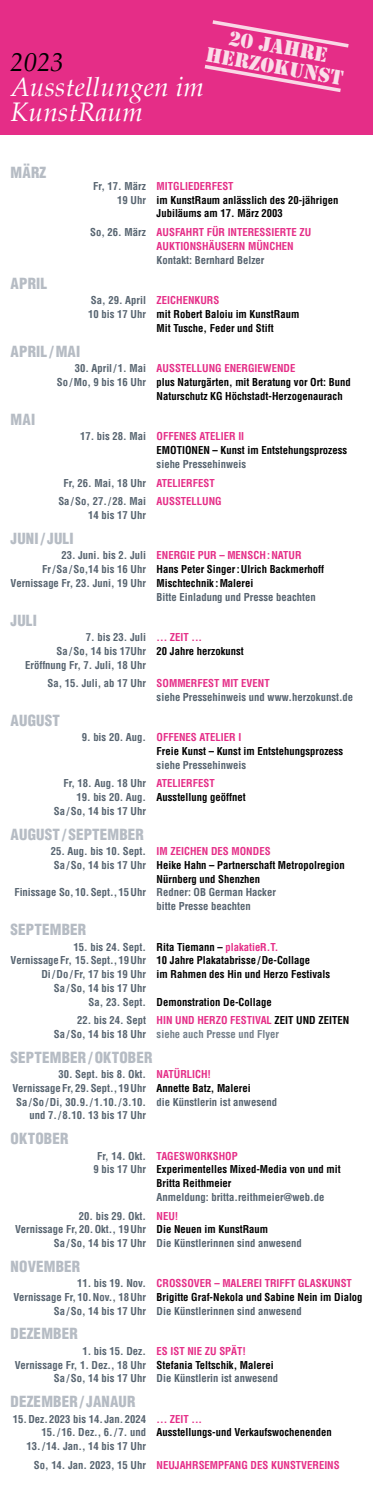
<style>
.page{position:relative;width:373px;height:1489px;background:#fff}
.page>*{position:absolute;margin:0;border:0;box-sizing:border-box;transform-origin:0 0}
.t1{font:italic 26.25px/25px "Palatino";letter-spacing:.01em;color:#fff}
.t2{font:italic 26.25px "Palatino";color:#000}
.t3{font:19.25px/20px "Stencil Std";color:#fadde9;text-align:center}
.t4{font:900 condensed 15px "Helvetica";letter-spacing:.01em;color:#b6bcc4}
.t5{font:700 condensed 10.62px/13.8px "Helvetica";color:#576470;text-align:right}
.t6{font:700 condensed 10.62px/13.8px "Helvetica";color:#000}
.t7{font:700 condensed 10.62px "Helvetica";color:#e52d87}
.t8{font:700 condensed 10.62px "Helvetica";color:#74808b}
.s1{color:#e52d87}
</style>
<div class="page">
<div style="left:0;top:0;width:372px;height:135px;background:#e52d87"></div>
<svg style="left:212px;top:20px;width:137px;height:28px"></svg>
<svg style="left:204px;top:64px;width:137px;height:28px"></svg>
<h2 class="t3" style="left:211px;top:25px;width:140px;rotate:10deg">20 Jahre herzokunst</h2>
<h1 class="t2" style="left:11px;top:41px;width:55px">2023</h1>
<h1 class="t1" style="left:11px;top:75px;width:194px">Ausstellungen im<br>KunstRaum</h1>
<h3 class="t4" style="left:11px;top:163px;width:37px">MÄRZ</h3>
<h3 class="t4" style="left:11px;top:274px;width:38px">APRIL</h3>
<p class="t5" style="left:93px;top:179px;width:54px">Fr, 17. März<br>19 Uhr</p>
<p class="t5" style="left:90px;top:225px;width:57px">So, 26. März</p>
<p class="t7" style="left:156px;top:179px;width:38px">Mitgliederfes</p>
<p class="t7" style="left:228px;top:179px;width:7px">t</p>
<p class="t6" style="left:156px;top:193px;width:183px">im KunstRaum anlässlich des 20-jährigen<br>Jubiläums am 17. März 2003</p>
<p class="t7" style="left:156px;top:226px;width:13px">Ausfahr</p>
<p class="t7" style="left:198px;top:226px;width:51px">t für Interess</p>
<p class="t7" style="left:271px;top:226px;width:35px">ierte zu</p>
<p class="t7" style="left:156px;top:239px;width:65px">Auktionshäuser</p>
<p class="t7" style="left:238px;top:239px;width:56px">n München</p>
<p class="t5" style="left:156px;top:253px;width:109px">Kontakt: Bernhard Belzer</p>
<p class="t5" style="left:88px;top:293px;width:59px;text-align:left">Sa, 29. April<br>10 bis 17 Uhr</p>
<p class="t7" style="left:156px;top:294px;width:45px">Zeichenkurs</p>
<p class="t6" style="left:156px;top:307px;width:144px">mit Robert Baloiu im KunstRaum<br>Mit Tusche, Feder und Stift</p>
<h3 class="t4" style="left:11px;top:342px;width:71px">APRIL /MAI</h3>
<p class="t5" style="left:57px;top:361px;width:90px">30. April/1. Mai<br>So /Mo, 9 bis 16 Uhr</p>
<p class="t7" style="left:156px;top:362px;width:36px">Ausstellu</p>
<p class="t7" style="left:208px;top:362px;width:56px">ng Energiewe</p>
<p class="t7" style="left:276px;top:362px;width:13px">nde</p>
<p class="t6" style="left:156px;top:375px;width:195px">plus Naturgärten, mit Beratung vor Ort: Bund<br>Naturschutz KG Höchstadt-Herzogenaurach</p>
<h3 class="t4" style="left:11px;top:410px;width:24px">MAI</h3>
<p class="t5" style="left:80px;top:429px;width:67px">17. bis 28. Mai</p>
<p class="t5" style="left:58px;top:473px;width:89px;line-height:18.8px;text-align:center">Fr, 26. Mai, 18 Uhr<br>Sa/So, 27./28. Mai</p>
<p class="t5" style="left:88px;top:508px;width:59px">14 bis 17 Uhr</p>
<p class="t7" style="left:156px;top:430px;width:85px">offenes atelier II</p>
<p class="t6" style="left:156px;top:443px;width:192px">Emotionen – Kunst im Entstehungsprozess</p>
<p class="t5" style="left:156px;top:457px;width:91px">siehe Pressehinweis</p>
<p class="t7" style="left:156px;top:476px;width:31px">Atelierfes</p>
<p class="t7" style="left:209px;top:476px;width:7px">t</p>
<p class="t7" style="left:156px;top:495px;width:36px">Ausstellu</p>
<p class="t7" style="left:208px;top:495px;width:14px">ng</p>
<h3 class="t4" style="left:11px;top:529px;width:64px">JUNI / JULI</h3>
<p class="t5" style="left:11px;top:548px;width:137px">23. Juni. bis 2. Juli<br>Fr/Sa /So,14 bis 16 Uhr<br>Vernissage Fr, 23. Juni, 19 Uhr</p>
<p class="t7" style="left:156px;top:549px;width:146px">ENERGIE PUR – MENSCH: NATUR</p>
<p class="t6" style="left:156px;top:562px;width:169px">Hans Peter Singer:Ulrich Backmerhoff<br>Mischtechnik :Malerei</p>
<p class="t5" style="left:156px;top:589px;width:160px">Bitte Einladung und Presse beachten</p>
<h3 class="t4" style="left:11px;top:610px;width:28px">JULI</h3>
<p class="t5" style="left:25px;top:630px;width:122px">7. bis 23. Juli<br>Sa /So, 14 bis 17Uhr<br>Eröffnung Fr, 7. Juli, 18 Uhr</p>
<p class="t5" style="left:47px;top:676px;width:100px">Sa, 15. Juli, ab 17 Uhr</p>
<h3 class="t4" style="left:11px;top:711px;width:51px">AUGUST</h3>
<p class="t5" style="left:82px;top:730px;width:66px">9. bis 20. Aug.</p>
<p class="t5" style="left:63px;top:776px;width:84px">Fr, 18. Aug. 18 Uhr</p>
<p class="t5" style="left:54px;top:790px;width:93px">19. bis 20. Aug.<br>Sa /So, 14 bis 17 Uhr</p>
<h3 class="t4" style="left:11px;top:824px;width:134px">AUGUST / SEPTEMBER</h3>
<p class="t5" style="left:51px;top:844px;width:97px;text-align:center">25. Aug. bis 10. Sept.<br>Sa /So, 14 bis 17 Uhr</p>
<p class="t5" style="left:14px;top:885px;width:133px">Finissage So,10.Sept.,15Uhr</p>
<h3 class="t4" style="left:11px;top:920px;width:76px">SEPTEMBER</h3>
<p class="t5" style="left:11px;top:939px;width:137px">15. bis 24. Sept.<br>VernissageFr, 15.Sept.,19Uhr<br>Di/Do/Fr, 17 bis 19 Uhr<br>Sa /So, 14 bis 17 Uhr<br>Sa, 23. Sept.</p>
<p class="t5" style="left:54px;top:1013px;width:93px">22. bis 24. Sept<br>Sa /So, 14 bis 18 Uhr</p>
<p class="t7" style="left:156px;top:630px;width:47px">... Zeit ...</p>
<p class="t6" style="left:156px;top:644px;width:88px">20 Jahre herzokunst</p>
<p class="t7" style="left:156px;top:677px;width:20px">Sommerfes</p>
<p class="t7" style="left:214px;top:677px;width:57px">t mit event</p>
<p class="t5" style="left:156px;top:690px;width:198px">siehe Pressehinweis und www.herzokunst.de</p>
<p class="t7" style="left:156px;top:730px;width:84px">offenes atelier I</p>
<p class="t6" style="left:156px;top:744px;width:188px">Freie Kunst – Kunst im Entstehungsprozess</p>
<p class="t5" style="left:156px;top:757px;width:91px">siehe Pressehinweis</p>
<p class="t7" style="left:156px;top:777px;width:31px">atelierfes</p>
<p class="t7" style="left:209px;top:777px;width:7px">t</p>
<p class="t6" style="left:156px;top:790px;width:90px">Ausstellung geöffnet</p>
<p class="t7" style="left:156px;top:844px;width:61px">Im Zeichen des</p>
<p class="t7" style="left:231px;top:844px;width:28px">Mondes</p>
<p class="t6" style="left:156px;top:858px;width:189px">Heike Hahn – Partnerschaft Metropolregion<br>Nürnberg und Shenzhen</p>
<p class="t5" style="left:156px;top:885px;width:120px;text-align:left">Redner: OB German Hacker bitte Presse beachten</p>
<p class="t6" style="left:156px;top:939px;width:175px">Rita Tiemann – <span class="s1">plakatieR.T.<br></span>10 Jahre Plakatabrisse /De-Collage<br>im Rahmen des Hin und Herzo Festivals</p>
<p class="t6" style="left:156px;top:994px;width:116px">Demonstration De-Collage</p>
<p class="t7" style="left:156px;top:1013px;width:48px">hin und herz</p>
<p class="t7" style="left:221px;top:1013px;width:41px">o festival</p>
<p class="t6" style="left:274px;top:1013px;width:74px">ZEIT UND ZEITEN</p>
<p class="t8" style="left:156px;top:1027px;width:124px">siehe auch Presse und Flyer</p>
<h3 class="t4" style="left:11px;top:1047px;width:142px">SEPTEMBER / OKTOBER</h3>
<p class="t5" style="left:12px;top:1067px;width:135px">30. Sept. bis 8. Okt.<br>VernissageFr, 29.Sept., 19Uhr<br>Sa/So /Di, 30.9./1.10./3.10. und 7./ 8.10. 13 bis 17 Uhr</p>
<p class="t7" style="left:156px;top:1067px;width:56px">natürlich!</p>
<p class="t6" style="left:156px;top:1081px;width:95px">Annette Batz, Malerei</p>
<p class="t5" style="left:156px;top:1094px;width:122px">die Künstlerin ist anwesend</p>
<h3 class="t4" style="left:11px;top:1129px;width:59px">OKTOBER</h3>
<p class="t5" style="left:93px;top:1148px;width:54px;text-align:center">Fr, 14. Okt.<br>9 bis 17 Uhr</p>
<p class="t5" style="left:15px;top:1208px;width:132px">20. bis 29. Okt.<br>Vernissage Fr,20. Okt., 19Uhr<br>Sa /So, 14 bis 17 Uhr</p>
<p class="t7" style="left:156px;top:1149px;width:25px">Tagesw</p>
<p class="t7" style="left:193px;top:1149px;width:14px">orksh</p>
<p class="t7" style="left:225px;top:1149px;width:13px">op</p>
<p class="t6" style="left:156px;top:1162px;width:185px">Experimentelles Mixed-Media von und mit<br>Britta Reithmeier</p>
<p class="t5" style="left:156px;top:1189px;width:169px">Anmeldung: britta.reithmeier@web.de</p>
<p class="t7" style="left:156px;top:1209px;width:23px">NEU!</p>
<p class="t6" style="left:156px;top:1222px;width:113px">Die Neuen im KunstRaum</p>
<p class="t5" style="left:156px;top:1236px;width:146px">Die Künstlerinnen sind anwesend</p>
<h3 class="t4" style="left:11px;top:1256px;width:66px">NOVEMBER</h3>
<p class="t5" style="left:13px;top:1276px;width:134px">11. bis 19. Nov.<br>Vernissage Fr,10. Nov., 18Uhr<br>Sa/So, 14 bis 17 Uhr</p>
<p class="t7" style="left:156px;top:1276px;width:44px">crossover</p>
<p class="t7" style="left:214px;top:1276px;width:23px">– Malere</p>
<p class="t7" style="left:258px;top:1276px;width:46px">i trifft Glasku</p>
<p class="t7" style="left:333px;top:1276px;width:19px">nst</p>
<p class="t6" style="left:156px;top:1289px;width:207px">Brigitte Graf-Nekola und Sabine Nein im Dialog</p>
<p class="t5" style="left:156px;top:1303px;width:146px">Die Künstlerinnen sind anwesend</p>
<h3 class="t4" style="left:11px;top:1324px;width:68px">DEZEMBER</h3>
<p class="t5" style="left:15px;top:1343px;width:132px">1. bis 15. Dez.<br>Vernissage Fr, 1. Dez., 18 Uhr<br>Sa /So, 14 bis 17 Uhr</p>
<p class="t7" style="left:156px;top:1344px;width:91px">Es ist nie zu spät!</p>
<p class="t6" style="left:156px;top:1357px;width:118px">Stefania Teltschik, Malerei</p>
<p class="t5" style="left:156px;top:1371px;width:123px">Die Künstlerin ist anwesend</p>
<h3 class="t4" style="left:11px;top:1391px;width:33px">DEZEMBE</h3>
<h3 class="t4" style="left:69px;top:1391px;width:33px">R/JANAU</h3>
<h3 class="t4" style="left:127px;top:1391px;width:10px">R</h3>
<p class="t5" style="left:13px;top:1411px;width:134px">15.Dez.2023 bis 14. Jan.2024<br>15./16. Dez., 6./7. und<br>13./ 14. Jan., 14 bis 17 Uhr</p>
<p class="t5" style="left:34px;top:1457px;width:113px">So, 14. Jan. 2023, 15 Uhr</p>
<p class="t7" style="left:156px;top:1411px;width:47px">... Zeit ...</p>
<p class="t6" style="left:156px;top:1425px;width:176px">Ausstellungs-und Verkaufswochenenden</p>
<p class="t7" style="left:156px;top:1458px;width:7px">Neujahrsempfa</p>
<p class="t7" style="left:234px;top:1458px;width:23px">ng des</p>
<p class="t7" style="left:270px;top:1458px;width:37px">ku nstvere</p>
<p class="t7" style="left:324px;top:1458px;width:16px">ins</p>
</div>
